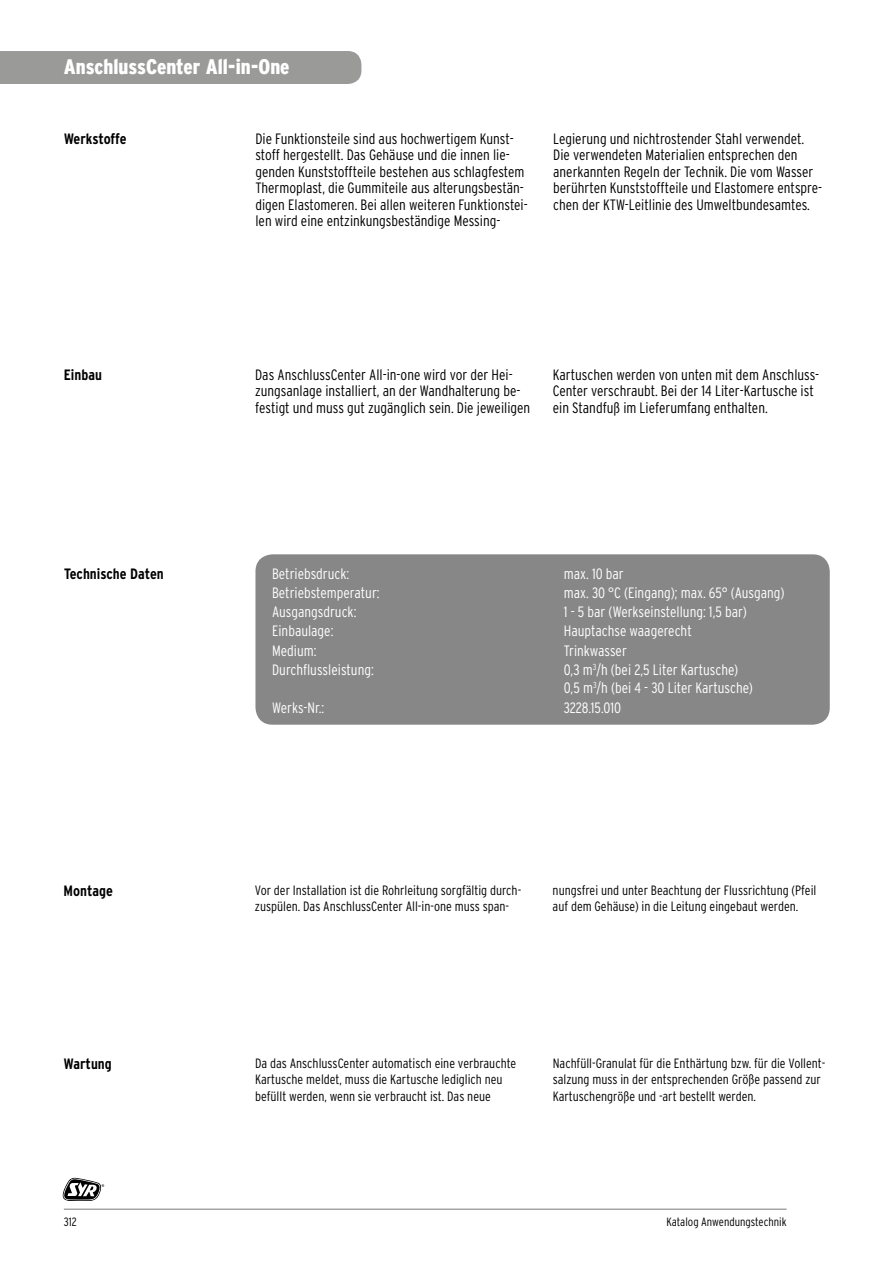
<style>
.page{position:relative;width:893px;height:1263px;background:#fff}
.page>*{position:absolute;margin:0;border:0;box-sizing:border-box;transform-origin:0 0}
.t1{font:900 condensed 21px "Interstate";color:#fff}
.t2{font:300 condensed 15px/16.5px "Interstate";color:#000}
.t3{font:300 condensed 15px/18px "Interstate";color:#fff}
.t4{font:700 condensed 15px "Interstate";color:#000}
.t5{font:300 condensed 13.5px/16.5px "Interstate";color:#000}
.t6{font:300 condensed 12px "Interstate";color:#000}
</style>
<div class="page">
<div style="left:255px;top:554px;width:575px;height:171px;background:#878787;border-radius:17px"></div>
<svg style="left:63px;top:1178px;width:41px;height:23px"></svg>
<hr style="left:64px;top:1209px;width:723px;height:1px;background:#000">
<div style="left:0;top:51px;width:361px;height:33px;background:#9a9a99"></div>
<h1 class="t1" style="left:64px;top:55px;width:227px">AnschlussCenter All-in-One</h1>
<p class="t4" style="left:64px;top:129px;width:64px">Werkstoffe</p>
<p class="t2" style="left:255px;top:130px;width:274px">Die Funktionsteile sind aus hochwertigem Kunst&shy;stoff hergestellt. Das Gehäuse und die innen lie&shy;genden Kunststoffteile bestehen aus schlagfestem Thermoplast, die Gummiteile aus alterungsbestän&shy;digen Elastomeren. Bei allen weiteren Funktionstei&shy;len wird eine entzinkungsbeständige Messing-</p>
<p class="t2" style="left:553px;top:130px;width:271px">Legierung und nichtrostender Stahl verwendet.<br>Die verwendeten Materialien entsprechen den anerkannten Regeln der Technik. Die vom Wasser berührten Kunststoffteile und Elastomere entspre&shy;chen der KTW-Leitlinie des Umweltbundesamtes.</p>
<p class="t4" style="left:64px;top:365px;width:40px">Einbau</p>
<p class="t2" style="left:255px;top:366px;width:277px">Das AnschlussCenter All-in-one wird vor der Hei&shy;zungsanlage installiert, an der Wandhalterung be&shy;festigt und muss gut zugänglich sein. Die jeweiligen</p>
<p class="t2" style="left:553px;top:366px;width:268px">Kartuschen werden von unten mit dem Anschluss-<br>Center verschraubt. Bei der 14 Liter-Kartusche ist ein Standfuß im Lieferumfang enthalten.</p>
<p class="t4" style="left:64px;top:565px;width:101px">Technische Daten</p>
<p class="t3" style="left:272px;top:565px;width:79px">Betriebsdruck:</p>
<p class="t3" style="left:564px;top:565px;width:61px">max. 10 bar</p>
<p class="t3" style="left:272px;top:584px;width:109px">Betriebstemperatur:</p>
<p class="t3" style="left:564px;top:584px;width:222px">max. 30 °C (Eingang); max. 65° (Ausgang)</p>
<p class="t3" style="left:272px;top:603px;width:86px">Ausgangsdruck:</p>
<p class="t3" style="left:564px;top:603px;width:184px">1 - 5 bar (Werkseinstellung: 1,5 bar)</p>
<p class="t3" style="left:272px;top:622px;width:63px">Einbaulage:</p>
<p class="t3" style="left:564px;top:622px;width:129px">Hauptachse waagerecht</p>
<p class="t3" style="left:272px;top:641px;width:46px">Medium:</p>
<p class="t3" style="left:564px;top:641px;width:65px">Trinkwasser</p>
<p class="t3" style="left:272px;top:660px;width:103px">Durchflussleistung:</p>
<p class="t3" style="left:564px;top:660px;width:191px">0,3 m<sup>3</sup>/h (bei 2,5 Liter Kartusche)<br>0,5 m<sup>3</sup>/h (bei 4 - 30 Liter Kartusche)</p>
<p class="t3" style="left:272px;top:698px;width:54px">Werks-Nr.:</p>
<p class="t3" style="left:564px;top:698px;width:59px">3228.15.010</p>
<p class="t4" style="left:64px;top:881px;width:51px">Montage</p>
<p class="t5" style="left:255px;top:881px;width:268px">Vor der Installation ist die Rohrleitung sorgfältig durch&shy;zuspülen. Das AnschlussCenter All-in-one muss span-</p>
<p class="t5" style="left:553px;top:881px;width:265px">nungsfrei und unter Beachtung der Flussrichtung (Pfeil auf dem Gehäuse) in die Leitung eingebaut werden.</p>
<p class="t4" style="left:64px;top:1054px;width:49px">Wartung</p>
<p class="t5" style="left:255px;top:1054px;width:263px">Da das AnschlussCenter automatisch eine verbrauchte<br>Kartusche meldet, muss die Kartusche lediglich neu befüllt werden, wenn sie verbraucht ist. Das neue</p>
<p class="t5" style="left:553px;top:1054px;width:274px">Nachfüll-Granulat für die Enthärtung bzw. für die Vollent&shy;salzung muss in der entsprechenden Größe passend zur<br>Kartuschengröße und -art bestellt werden.</p>
<p class="t6" style="left:64px;top:1215px;width:14px">312</p>
<p class="t6" style="left:666px;top:1215px;width:122px">Katalog Anwendungstechnik</p>
</div>
